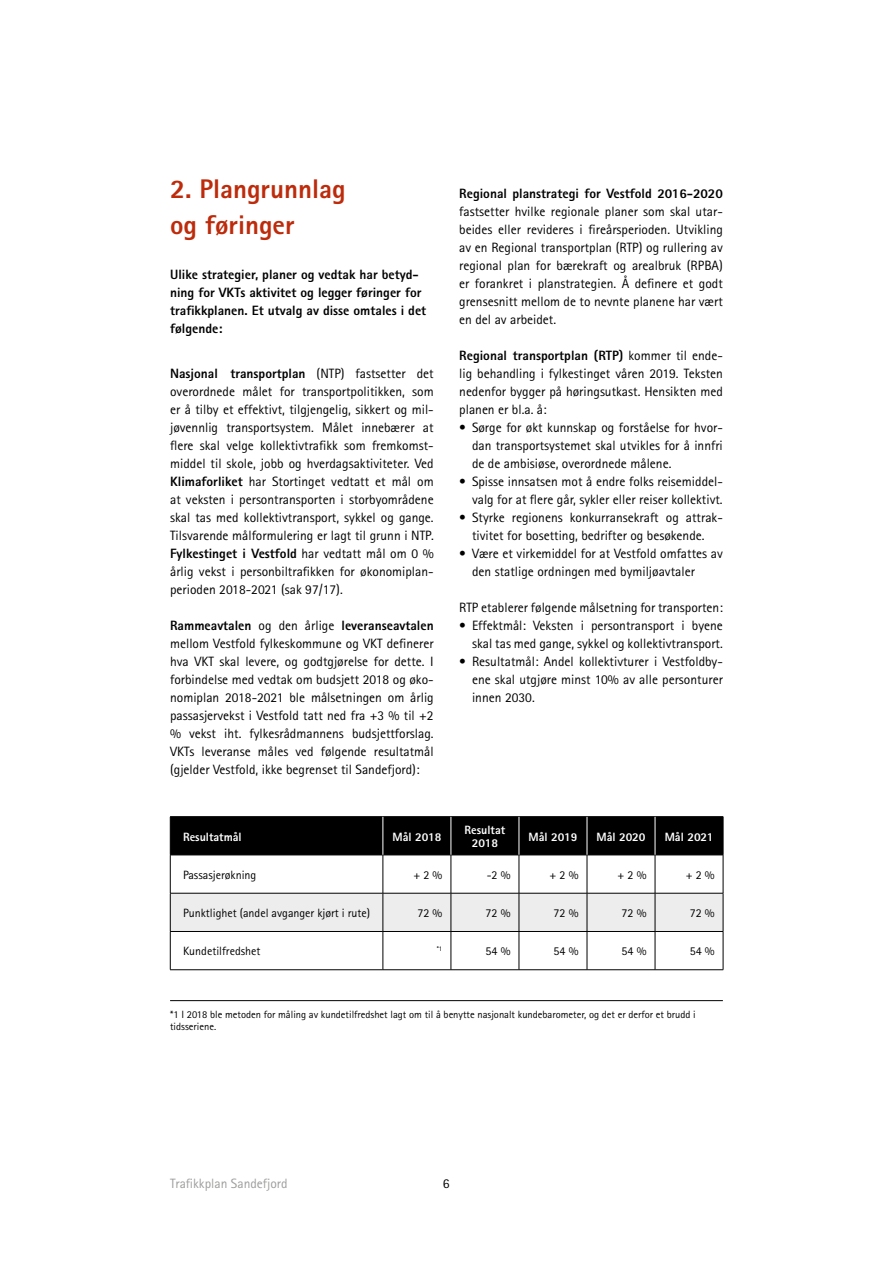
<style>
.page{position:relative;width:893px;height:1263px;background:#fff}
.page>*{position:absolute;margin:0;border:0;box-sizing:border-box;transform-origin:0 0}
.t1{font:800 27px/36px "Rotis Sans Serif";color:#bd2b0b}
.t2{font:13.5px/18px "Rotis Sans Serif";color:#000;text-align:justify}
.t3{font:800 13.5px/18px "Rotis Sans Serif";color:#000}
.t4{font:13.5px "Rotis Sans Serif";color:#9d9d9c}
.t5{font:12px "Rotis Sans Serif";color:#000}
.t6{font:800 12px/13.5px "Rotis Sans Serif";color:#fff;text-align:center}
.t7{font:10.5px/12.6px "Rotis Sans Serif";color:#000}
.t8{font:7.05px "Rotis Sans Serif";color:#000}
.s1{font-weight:800}
</style>
<div class="page">
<div style="left:171px;top:817px;width:552px;height:38px;background:#000"></div>
<div style="left:171px;top:894px;width:552px;height:37px;background:#ededed"></div>
<hr style="left:170px;top:816px;width:213px;height:1px;background:#000">
<hr style="left:170px;top:817px;width:1px;height:38px;background:#000">
<hr style="left:383px;top:816px;width:68px;height:1px;background:#000">
<hr style="left:451px;top:816px;width:68px;height:1px;background:#000">
<hr style="left:519px;top:816px;width:68px;height:1px;background:#000">
<hr style="left:587px;top:816px;width:68px;height:1px;background:#000">
<hr style="left:655px;top:816px;width:68px;height:1px;background:#000">
<hr style="left:723px;top:817px;width:1px;height:38px;background:#000">
<hr style="left:170px;top:855px;width:213px;height:1px;background:#000">
<hr style="left:170px;top:855px;width:1px;height:38px;background:#000">
<hr style="left:383px;top:855px;width:68px;height:1px;background:#000">
<hr style="left:383px;top:855px;width:1px;height:38px;background:#000">
<hr style="left:451px;top:855px;width:68px;height:1px;background:#000">
<hr style="left:451px;top:855px;width:1px;height:38px;background:#000">
<hr style="left:519px;top:855px;width:68px;height:1px;background:#000">
<hr style="left:519px;top:855px;width:1px;height:38px;background:#000">
<hr style="left:587px;top:855px;width:68px;height:1px;background:#000">
<hr style="left:587px;top:855px;width:1px;height:38px;background:#000">
<hr style="left:655px;top:855px;width:68px;height:1px;background:#000">
<hr style="left:655px;top:855px;width:1px;height:38px;background:#000">
<hr style="left:723px;top:855px;width:1px;height:38px;background:#000">
<hr style="left:170px;top:893px;width:213px;height:1px;background:#000">
<hr style="left:170px;top:893px;width:1px;height:38px;background:#000">
<hr style="left:383px;top:893px;width:68px;height:1px;background:#000">
<hr style="left:383px;top:893px;width:1px;height:38px;background:#000">
<hr style="left:451px;top:893px;width:68px;height:1px;background:#000">
<hr style="left:451px;top:893px;width:1px;height:38px;background:#000">
<hr style="left:519px;top:893px;width:68px;height:1px;background:#000">
<hr style="left:519px;top:893px;width:1px;height:38px;background:#000">
<hr style="left:587px;top:893px;width:68px;height:1px;background:#000">
<hr style="left:587px;top:893px;width:1px;height:38px;background:#000">
<hr style="left:655px;top:893px;width:68px;height:1px;background:#000">
<hr style="left:655px;top:893px;width:1px;height:38px;background:#000">
<hr style="left:723px;top:893px;width:1px;height:38px;background:#000">
<hr style="left:170px;top:931px;width:213px;height:1px;background:#000">
<hr style="left:170px;top:932px;width:1px;height:37px;background:#000">
<hr style="left:383px;top:931px;width:68px;height:1px;background:#000">
<hr style="left:383px;top:932px;width:1px;height:37px;background:#000">
<hr style="left:451px;top:931px;width:68px;height:1px;background:#000">
<hr style="left:451px;top:932px;width:1px;height:37px;background:#000">
<hr style="left:519px;top:931px;width:68px;height:1px;background:#000">
<hr style="left:519px;top:932px;width:1px;height:37px;background:#000">
<hr style="left:587px;top:931px;width:68px;height:1px;background:#000">
<hr style="left:587px;top:932px;width:1px;height:37px;background:#000">
<hr style="left:655px;top:931px;width:68px;height:1px;background:#000">
<hr style="left:655px;top:932px;width:1px;height:37px;background:#000">
<hr style="left:723px;top:932px;width:1px;height:37px;background:#000">
<hr style="left:170px;top:969px;width:213px;height:1px;background:#000">
<hr style="left:383px;top:969px;width:68px;height:1px;background:#000">
<hr style="left:451px;top:969px;width:68px;height:1px;background:#000">
<hr style="left:519px;top:969px;width:68px;height:1px;background:#000">
<hr style="left:587px;top:969px;width:68px;height:1px;background:#000">
<hr style="left:655px;top:969px;width:68px;height:1px;background:#000">
<hr style="left:383px;top:817px;width:1px;height:38px;background:#fff">
<hr style="left:451px;top:817px;width:1px;height:38px;background:#fff">
<hr style="left:519px;top:817px;width:1px;height:38px;background:#fff">
<hr style="left:587px;top:817px;width:1px;height:38px;background:#fff">
<hr style="left:655px;top:817px;width:1px;height:38px;background:#fff">
<hr style="left:170px;top:1000px;width:553px;height:1px;background:#000">
<h1 class="t1" style="left:170px;top:171px;width:177px">2. Plangrunnlag og føringer</h1>
<p class="t3" style="left:170px;top:265px;width:258px">Ulike strategier, planer og vedtak har betyd&shy;ning for VKTs aktivitet og legger føringer for trafikkplanen. Et utvalg av disse omtales i det følgende:</p>
<p class="t2" style="left:170px;top:364px;width:265px"><span class="s1">Nasjonal transportplan</span> (NTP) fastsetter det overordnede målet for transportpolitikken, som er å tilby et effektivt, tilgjengelig, sikkert og mil&shy;jøvennlig transportsystem. Målet innebærer at flere skal velge kollektivtrafikk som fremkomst&shy;middel til skole, jobb og hverdagsaktiviteter. Ved <span class="s1">Klimaforliket</span> har Stortinget vedtatt et mål om at veksten i persontransporten i storbyområdene skal tas med kollektivtransport, sykkel og gange.<br>Tilsvarende målformulering er lagt til grunn i NTP.<br><span class="s1">Fylkestinget i Vestfold</span> har vedtatt mål om 0 % årlig vekst i personbiltrafikken for økonomiplan&shy;perioden 2018-2021 (sak 97/17).</p>
<p class="t2" style="left:170px;top:616px;width:265px"><span class="s1">Rammeavtalen</span> og den årlige <span class="s1">leveranseavtalen </span>mellom Vestfold fylkeskommune og VKT definerer hva VKT skal levere, og godtgjørelse for dette. I forbindelse med vedtak om budsjett 2018 og øko&shy;nomiplan 2018-2021 ble målsetningen om årlig passasjervekst i Vestfold tatt ned fra +3 % til +2 % vekst iht. fylkesrådmannens budsjettforslag.<br>VKTs leveranse måles ved følgende resultatmål (gjelder Vestfold, ikke begrenset til Sandefjord):</p>
<p class="t3" style="left:459px;top:184px;width:265px">Regional planstrategi for Vestfold 2016-2020</p>
<p class="t2" style="left:459px;top:202px;width:265px">fastsetter hvilke regionale planer som skal utar&shy;beides eller revideres i fireårsperioden. Utvikling av en Regional transportplan (RTP) og rullering av regional plan for bærekraft og arealbruk (RPBA) er forankret i planstrategien. Å definere et godt grensesnitt mellom de to nevnte planene har vært en del av arbeidet.</p>
<p class="t2" style="left:459px;top:346px;width:265px"><span class="s1">Regional transportplan (RTP)</span> kommer til ende&shy;lig behandling i fylkestinget våren 2019. Teksten nedenfor bygger på høringsutkast. Hensikten med planen er bl.a. å:</p>
<p class="t2" style="left:472px;top:418px;width:252px;text-indent:-13px">• Sørge for økt kunnskap og forståelse for hvor&shy;dan transportsystemet skal utvikles for å innfri de de ambisiøse, overordnede målene.</p>
<p class="t2" style="left:459px;top:472px;width:265px;text-align:right">• Spisse innsatsen mot å endre folks reisemiddel&shy;valg for at flere går, sykler eller reiser kollektivt.</p>
<p class="t2" style="left:459px;top:508px;width:265px;text-align:center">• Styrke regionens konkurransekraft og attrak&shy;tivitet for bosetting, bedrifter og besøkende.</p>
<p class="t2" style="left:472px;top:544px;width:252px;text-indent:-13px">• Være et virkemiddel for at Vestfold omfattes av den statlige ordningen med bymiljøavtaler</p>
<p class="t2" style="left:459px;top:598px;width:265px">RTP etablerer følgende målsetning for transporten:</p>
<p class="t2" style="left:459px;top:616px;width:265px;text-align:right">• Effektmål: Veksten i persontransport i byene skal tas med gange, sykkel og kollektivtransport.</p>
<p class="t2" style="left:472px;top:652px;width:252px;text-indent:-13px">• Resultatmål: Andel kollektivturer i Vestfoldby&shy;ene skal utgjøre minst 10% av alle personturer innen 2030.</p>
<p class="t6" style="left:183px;top:829px;width:60px">Resultatmål</p>
<p class="t6" style="left:392px;top:829px;width:50px">Mål 2018</p>
<p class="t6" style="left:465px;top:823px;width:42px">Resultat<br>2018</p>
<p class="t6" style="left:528px;top:829px;width:50px">Mål 2019</p>
<p class="t6" style="left:596px;top:829px;width:51px">Mål 2020</p>
<p class="t6" style="left:665px;top:829px;width:50px">Mål 2021</p>
<p class="t5" style="left:183px;top:867px;width:75px">Passasjerøkning</p>
<p class="t5" style="left:414px;top:867px;width:30px">+ 2 %</p>
<p class="t5" style="left:487px;top:867px;width:25px">-2 %</p>
<p class="t5" style="left:550px;top:867px;width:30px">+ 2 %</p>
<p class="t5" style="left:618px;top:867px;width:30px">+ 2 %</p>
<p class="t5" style="left:686px;top:867px;width:30px">+ 2 %</p>
<p class="t5" style="left:183px;top:906px;width:189px">Punktlighet (andel avganger kjørt i rute)</p>
<p class="t5" style="left:417px;top:906px;width:26px">72 %</p>
<p class="t5" style="left:486px;top:906px;width:26px">72 %</p>
<p class="t5" style="left:554px;top:906px;width:26px">72 %</p>
<p class="t5" style="left:622px;top:906px;width:26px">72 %</p>
<p class="t5" style="left:690px;top:906px;width:26px">72 %</p>
<p class="t5" style="left:183px;top:944px;width:79px">Kundetilfredshet</p>
<p class="t8" style="left:437px;top:945px;width:7px">*1</p>
<p class="t5" style="left:486px;top:944px;width:26px">54 %</p>
<p class="t5" style="left:554px;top:944px;width:26px">54 %</p>
<p class="t5" style="left:622px;top:944px;width:26px">54 %</p>
<p class="t5" style="left:690px;top:944px;width:26px">54 %</p>
<p class="t7" style="left:170px;top:1008px;width:527px">*1 I 2018 ble metoden for måling av kundetilfredshet lagt om til å benytte nasjonalt kundebarometer, og det er derfor et brudd i tidsseriene.</p>
<p class="t4" style="left:170px;top:1176px;width:119px">Trafikkplan Sandefjord</p>
<p class="t2" style="left:443px;top:1174px;width:8px">6</p>
</div>
